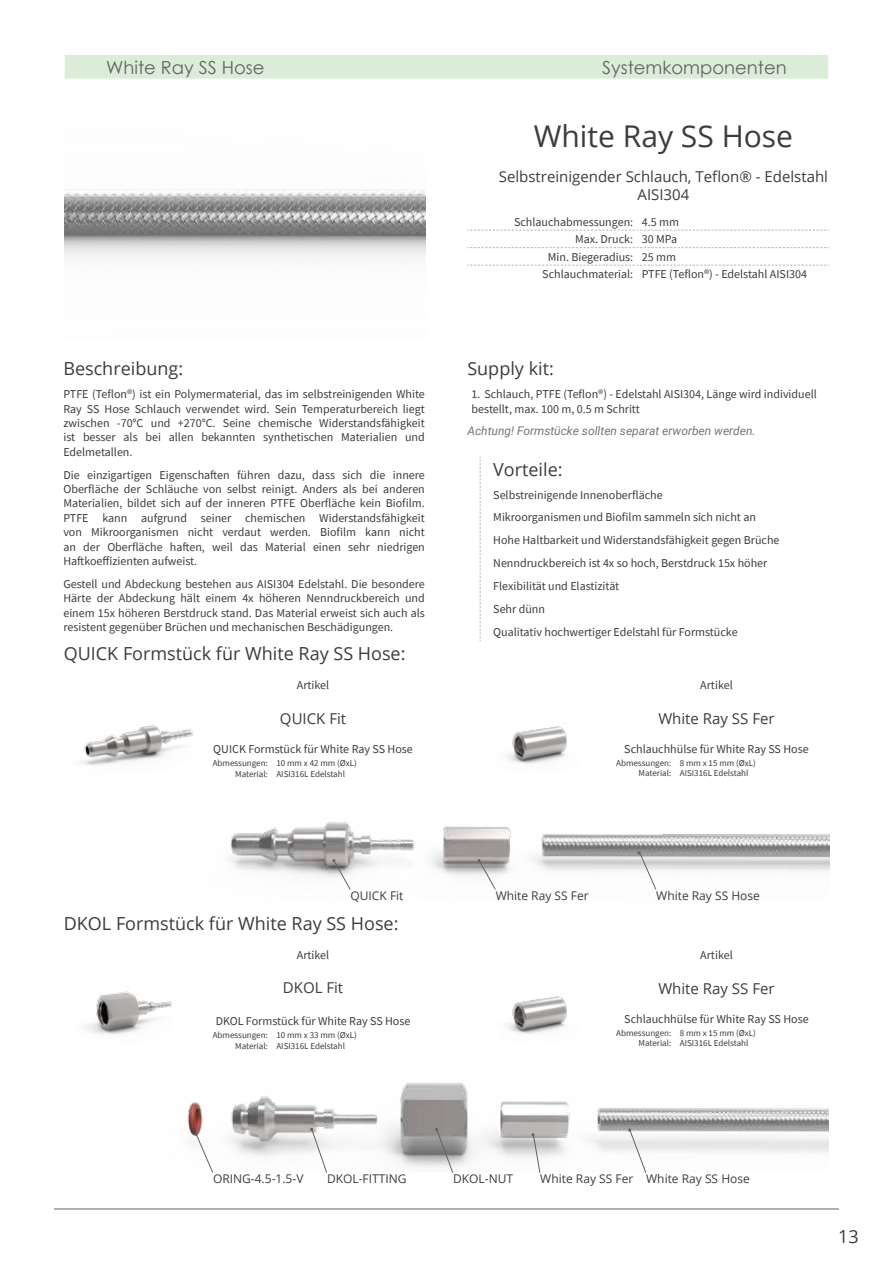
<style>
.page{position:relative;width:893px;height:1263px;background:#fff}
.page>*{position:absolute;margin:0;border:0;box-sizing:border-box;transform-origin:0 0}
.t1{font:30px "Open Sans";color:#3c3c3b}
.t2{font:18px "Open Sans";color:#3c3c3b}
.t3{font:18px "Century Gothic";color:#646363}
.t4{font:15px/18px "Open Sans";color:#3c3c3b;text-align:center}
.t5{font:12px/14.4px "Source Sans Pro";color:#3c3c3b;text-align:justify}
.t6{font:12px "Open Sans";color:#3c3c3b}
.t7{font:italic 12px "Roboto";color:#767675}
.t8{font:9px/10.6px "Source Sans Pro";color:#3c3c3b}
</style>
<div class="page">
<div style="left:64px;top:54px;width:765px;height:26px;background:#dbecd9;border:1px solid #fff"></div>
<hr style="left:54px;top:1208px;width:785px;height:1px;background:#646363">
<img style="left:80px;top:724px;width:113px;height:42px">
<img style="left:506px;top:724px;width:61px;height:40px">
<img style="left:230px;top:822px;width:599px;height:55px">
<svg style="left:332px;top:859px;width:19px;height:31px"></svg>
<svg style="left:478px;top:859px;width:18px;height:31px"></svg>
<svg style="left:637px;top:851px;width:20px;height:39px"></svg>
<img style="left:187px;top:1083px;width:641px;height:85px">
<img style="left:86px;top:991px;width:86px;height:44px">
<img style="left:506px;top:994px;width:61px;height:40px">
<svg style="left:310px;top:1128px;width:18px;height:45px"></svg>
<svg style="left:435px;top:1128px;width:19px;height:45px"></svg>
<svg style="left:195px;top:1133px;width:19px;height:40px"></svg>
<svg style="left:532px;top:1133px;width:9px;height:40px"></svg>
<svg style="left:628px;top:1128px;width:19px;height:45px"></svg>
<img style="left:64px;top:189px;width:361px;height:69px">
<svg style="left:467px;top:230px;width:362px;height:1px"></svg>
<svg style="left:467px;top:247px;width:362px;height:1px"></svg>
<svg style="left:467px;top:265px;width:362px;height:1px"></svg>
<svg style="left:480px;top:457px;width:1px;height:184px"></svg>
<h2 class="t3" style="left:106px;top:54px;width:160px">White Ray SS Hose</h2>
<h2 class="t3" style="left:602px;top:54px;width:186px">Systemkomponenten</h2>
<h2 class="t2" style="left:63px;top:356px;width:121px">Beschreibung:</h2>
<p class="t5" style="left:63px;top:387px;width:363px">PTFE (Teflon®) ist ein Polymermaterial, das im selbstreinigenden White Ray SS Hose Schlauch verwendet wird. Sein Temperaturbereich liegt zwischen -70°C und +270°C. Seine chemische Widerstandsfähigkeit ist besser als bei allen bekannten synthetischen Materialien und Edelmetallen.</p>
<p class="t5" style="left:63px;top:467px;width:363px">Die einzigartigen Eigenschaften führen dazu, dass sich die innere Oberfläche der Schläuche von selbst reinigt. Anders als bei anderen Materialien, bildet sich auf der inneren PTFE Oberfläche kein Biofilm.<br>PTFE kann aufgrund seiner chemischen Widerstandsfähigkeit von Mikroorganismen nicht verdaut werden. Biofilm kann nicht an der Oberfläche haften, weil das Material einen sehr niedrigen Haftkoeffizienten aufweist.</p>
<p class="t5" style="left:63px;top:577px;width:363px">Gestell und Abdeckung bestehen aus AISI304 Edelstahl. Die besondere Härte der Abdeckung hält einem 4x höheren Nenndruckbereich und einem 15x höheren Berstdruck stand. Das Material erweist sich auch als resistent gegenüber Brüchen und mechanischen Beschädigungen.</p>
<h2 class="t2" style="left:64px;top:641px;width:343px">QUICK Formstück für White Ray SS Hose:</h2>
<h1 class="t1" style="left:534px;top:115px;width:261px">White Ray SS Hose</h1>
<p class="t4" style="left:499px;top:167px;width:331px">Selbstreinigender Schlauch, Teflon® - Edelstahl<br>AISI304</p>
<p class="t5" style="left:514px;top:215px;width:166px">Schlauchabmessungen: 4.5 mm</p>
<p class="t5" style="left:575px;top:232px;width:103px">Max. Druck: 30 МPa</p>
<p class="t5" style="left:548px;top:250px;width:130px">Min. Biegeradius: 25 mm</p>
<p class="t5" style="left:542px;top:267px;width:266px">Schlauchmaterial: PTFE (Teflon®) - Edelstahl AISI304</p>
<h2 class="t2" style="left:467px;top:356px;width:88px">Supply kit:</h2>
<p class="t5" style="left:472px;top:387px;width:347px">1. Schlauch, PTFE (Teflon®) - Edelstahl AISI304, Länge wird individuell bestellt, max. 100 m, 0.5 m Schritt</p>
<p class="t7" style="left:467px;top:423px;width:290px">Achtung! Formstücke sollten separat erworben werden.</p>
<h2 class="t2" style="left:493px;top:457px;width:71px">Vorteile:</h2>
<p class="t5" style="left:493px;top:483px;width:288px;line-height:23px;text-align:left">Selbstreinigende Innenoberfläche<br>Mikroorganismen und Biofilm sammeln sich nicht an Hohe Haltbarkeit und Widerstandsfähigkeit gegen Brüche Nenndruckbereich ist 4x so hoch, Berstdruck 15x höher Flexibilität und Elastizität<br>Sehr dünn<br>Qualitativ hochwertiger Edelstahl für Formstücke</p>
<p class="t5" style="left:297px;top:678px;width:34px">Artikel</p>
<p class="t5" style="left:700px;top:678px;width:34px">Artikel</p>
<p class="t4" style="left:280px;top:710px;width:68px">QUICK Fit</p>
<p class="t5" style="left:213px;top:742px;width:201px">QUICK Formstück für White Ray SS Hose</p>
<p class="t8" style="left:235px;top:758px;width:123px;text-indent:-22px">Abmessungen: 10 mm х 42 mm (ØхL)<br>Material: AISI316L Edelstahl</p>
<p class="t4" style="left:658px;top:709px;width:118px">White Ray SS Fer</p>
<p class="t5" style="left:624px;top:742px;width:186px">Schlauchhülse für White Ray SS Hose</p>
<p class="t8" style="left:639px;top:757px;width:119px;text-indent:-22px">Abmessungen: 8 mm х 15 mm (ØхL)<br>Material: AISI316L Edelstahl</p>
<p class="t6" style="left:350px;top:887px;width:54px">QUICK Fit</p>
<p class="t6" style="left:496px;top:887px;width:94px">White Ray SS Fer</p>
<h2 class="t2" style="left:64px;top:911px;width:336px">DKOL Formstück für White Ray SS Hose:</h2>
<p class="t6" style="left:656px;top:887px;width:105px">White Ray SS Hose</p>
<p class="t5" style="left:297px;top:948px;width:34px">Artikel</p>
<p class="t5" style="left:700px;top:948px;width:34px">Artikel</p>
<p class="t4" style="left:283px;top:978px;width:62px">DKOL Fit</p>
<p class="t5" style="left:216px;top:1014px;width:196px">DKOL Formstück für White Ray SS Hose</p>
<p class="t8" style="left:235px;top:1030px;width:123px;text-indent:-22px">Abmessungen: 10 mm х 33 mm (ØхL)<br>Material: AISI316L Edelstahl</p>
<p class="t4" style="left:658px;top:979px;width:118px">White Ray SS Fer</p>
<p class="t5" style="left:624px;top:1012px;width:186px">Schlauchhülse für White Ray SS Hose</p>
<p class="t8" style="left:639px;top:1027px;width:119px;text-indent:-22px">Abmessungen: 8 mm х 15 mm (ØхL)<br>Material: AISI316L Edelstahl</p>
<p class="t6" style="left:213px;top:1171px;width:92px">ORING-4.5-1.5-V</p>
<p class="t6" style="left:327px;top:1170px;width:81px">DKOL-FITTING</p>
<p class="t6" style="left:453px;top:1170px;width:61px">DKOL-NUT</p>
<p class="t6" style="left:540px;top:1170px;width:211px">White Ray SS Fer White Ray SS Hose</p>
<h2 class="t2" style="left:838px;top:1224px;width:22px">13</h2>
</div>
